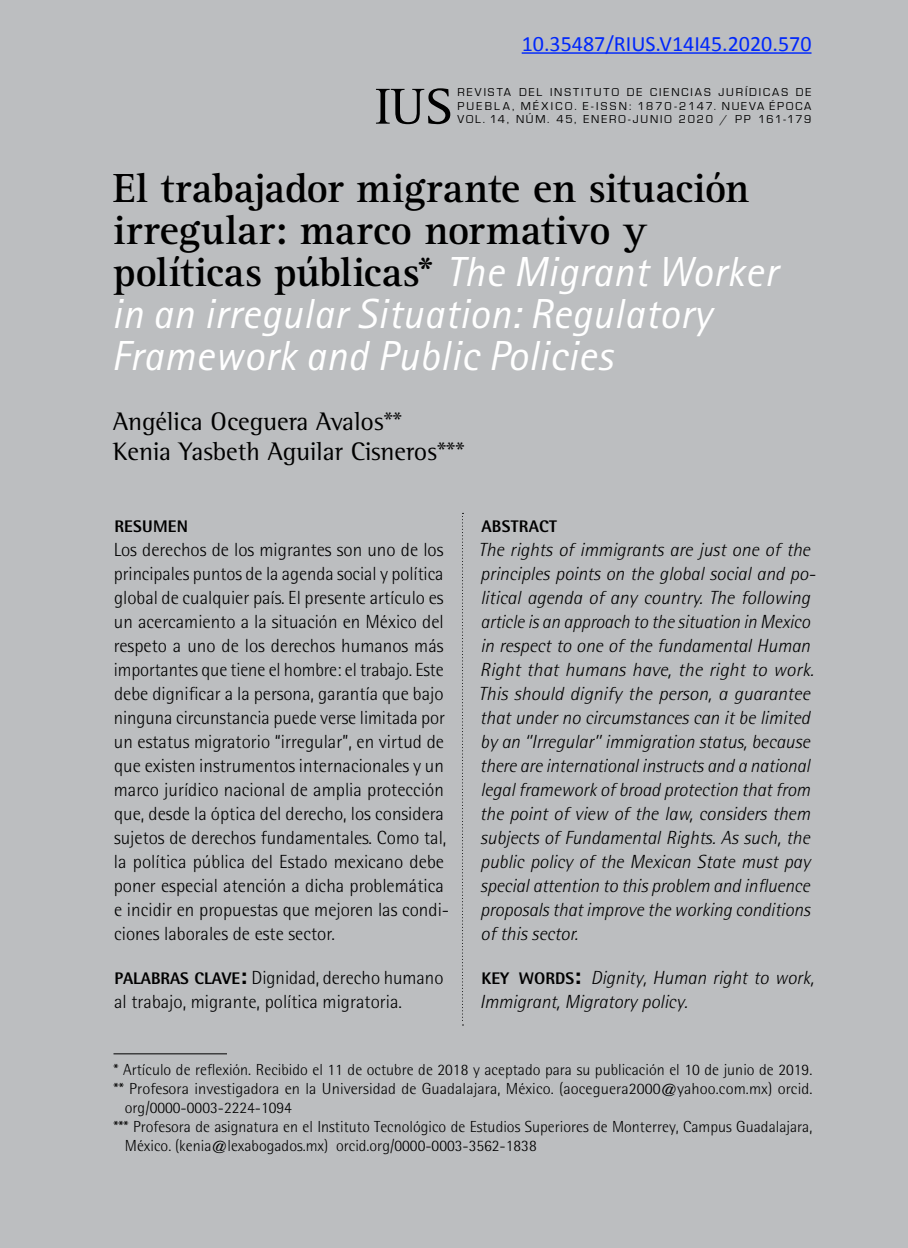
<style>
.page{position:relative;width:908px;height:1248px;background:#fff}
.page>*{position:absolute;margin:0;border:0;box-sizing:border-box;transform-origin:0 0}
.t1{font:700 42px/42px "Rotis Serif";letter-spacing:-.005em;color:#000}
.t2{font:italic 42px/42px "Rotis Sans Serif";letter-spacing:.01em;color:#fff}
.t3{font:26px/30px "Rotis Semi Serif";color:#000}
.t4{font:22px "Calibri";color:#0027fb}
.t5{font:300 19px/24px "Rotis Semi Sans";color:#000}
.t6{font:italic 300 19px/24px "Rotis Semi Sans";color:#000}
.t7{font:800 16.8px "Rotis Semi Sans";letter-spacing:.015em;color:#000}
.t8{font:300 16px "Rotis Semi Sans";color:#000}
.t9{font:11.8px/13.6px "Eurostile";letter-spacing:.165em;color:#000}
.t10{font:11.8px "Eurostile";letter-spacing:.145em;color:#000}
.s1{font-weight:400}
.s2{font-family:"Rotis Sans Serif";font-weight:400;font-style:italic;color:#fff}
.s3{font-weight:800;font-size:16.8px}
.s4{font-weight:800;font-size:24px}
.s5{font-weight:800;font-style:normal;font-size:16.8px}
.s6{font-weight:800;font-style:normal;font-size:24px}
</style>
<div class="page">
<div style="left:0;top:0;width:907px;height:1247px;background:#bcbec0"></div>
<svg style="left:376px;top:88px;width:74px;height:36px"></svg>
<hr style="left:113px;top:1053px;width:114px;height:1px;background:#000">
<svg style="left:462px;top:513px;width:1px;height:512px"></svg>
<hr style="left:521px;top:52px;width:290px;height:2px;background:#0027fb">
<p class="t4" style="left:521px;top:29px;width:291px">10.35487/RIUS.V14I45.2020.570</p>
<p class="t9" style="left:457px;top:86px;width:355px">REVISTA DEL INSTITUTO DE CIENCIAS JURÍDICAS DE<br>PUEBLA, MÉXICO. E-ISSN</p>
<p class="t9" style="left:628px;top:99px;width:184px">: 1870-2147. NUEVA ÉPOCA</p>
<p class="t10" style="left:457px;top:113px;width:135px">VOL. 14, NÚM . 45, ENE</p>
<p class="t9" style="left:609px;top:113px;width:40px">RO-JUNIO</p>
<p class="t9" style="left:678px;top:113px;width:65px">2020 / PP</p>
<p class="t9" style="left:757px;top:113px;width:55px">161-179</p>
<h1 class="t1" style="left:113px;top:168px;width:665px">El trabajador migrante en situación irregular: marco normativo y políticas públicas<span class="s1">*</span> <span class="s2">The Migrant Worker</span></h1>
<h1 class="t2" style="left:111px;top:293px;width:601px">in an irregular Situation: Regulatory<br>Framework and Public Policies</h1>
<h2 class="t3" style="left:113px;top:406px;width:353px">Angélica Oceguera Avalos**<br>Kenia Yasbeth Aguilar Cisneros***</h2>
<p class="t7" style="left:114px;top:515px;width:75px">RESUMEN</p>
<p class="t5" style="left:114px;top:537px;width:337px">Los derechos de los migrantes son uno de los principales puntos de la agenda social y política global de cualquier país. El presente artículo es un acercamiento a la situación en México del respeto a uno de los derechos humanos más importantes que tiene el hombre: el trabajo. Este debe dignificar a la persona, garantía que bajo ninguna circunstancia puede verse limitada por un estatus migratorio “irregular”, en virtud de que existen instrumentos internacionales y un marco jurídico nacional de amplia protección que, desde la óptica del derecho, los considera sujetos de derechos fundamentales. Como tal, la política pública del Estado mexicano debe poner especial atención a dicha problemática e incidir en propuestas que mejoren las condi&shy;ciones laborales de este sector.</p>
<p class="t5" style="left:114px;top:965px;width:330px"><span class="s3">PALABRAS CLAVE</span><span class="s4">:</span> Dignidad, derecho humano al trabajo, migrante, política migratoria.</p>
<p class="t7" style="left:481px;top:515px;width:77px">ABSTRACT</p>
<p class="t6" style="left:478px;top:537px;width:338px">The rights of immigrants are just one of the principles points on the global social and po&shy;litical agenda of any country. The following article is an approach to the situation in Mexico in respect to one of the fundamental Human Right that humans have, the right to work.<br>This should dignify the person, a guarantee that under no circumstances can it be limited by an ‘’Irregular’’ immigration status, because there are international instructs and a national legal framework of broad protection that from the point of view of the law, considers them subjects of Fundamental Rights. As such, the public policy of the Mexican State must pay special attention to this problem and influence proposals that improve the working conditions of this sector.</p>
<p class="t6" style="left:479px;top:965px;width:335px"><span class="s5">KEY WORDS</span><span class="s6">:</span> Dignity, Human right to work,<br>Immigrant, Migratory policy.</p>
<p class="t8" style="left:113px;top:1060px;width:700px">* Artículo de reflexión. Recibido el 11 de octubre de 2018 y aceptado para su publicación el 10 de junio de 2019.</p>
<p class="t8" style="left:113px;top:1079px;width:700px">** Profesora investigadora en la Universidad de Guadalajara, México. (aoceguera2000@yahoo.com.mx) orcid.</p>
<p class="t8" style="left:125px;top:1098px;width:168px">org/0000-0003-2224-1094</p>
<p class="t8" style="left:113px;top:1117px;width:700px">*** Profesora de asignatura en el Instituto Tecnológico de Estudios Superiores de Monterrey, Campus Guadalajara,</p>
<p class="t8" style="left:125px;top:1136px;width:413px">México. (kenia@lexabogados.mx) orcid.org/0000-0003-3562-1838</p>
</div>
